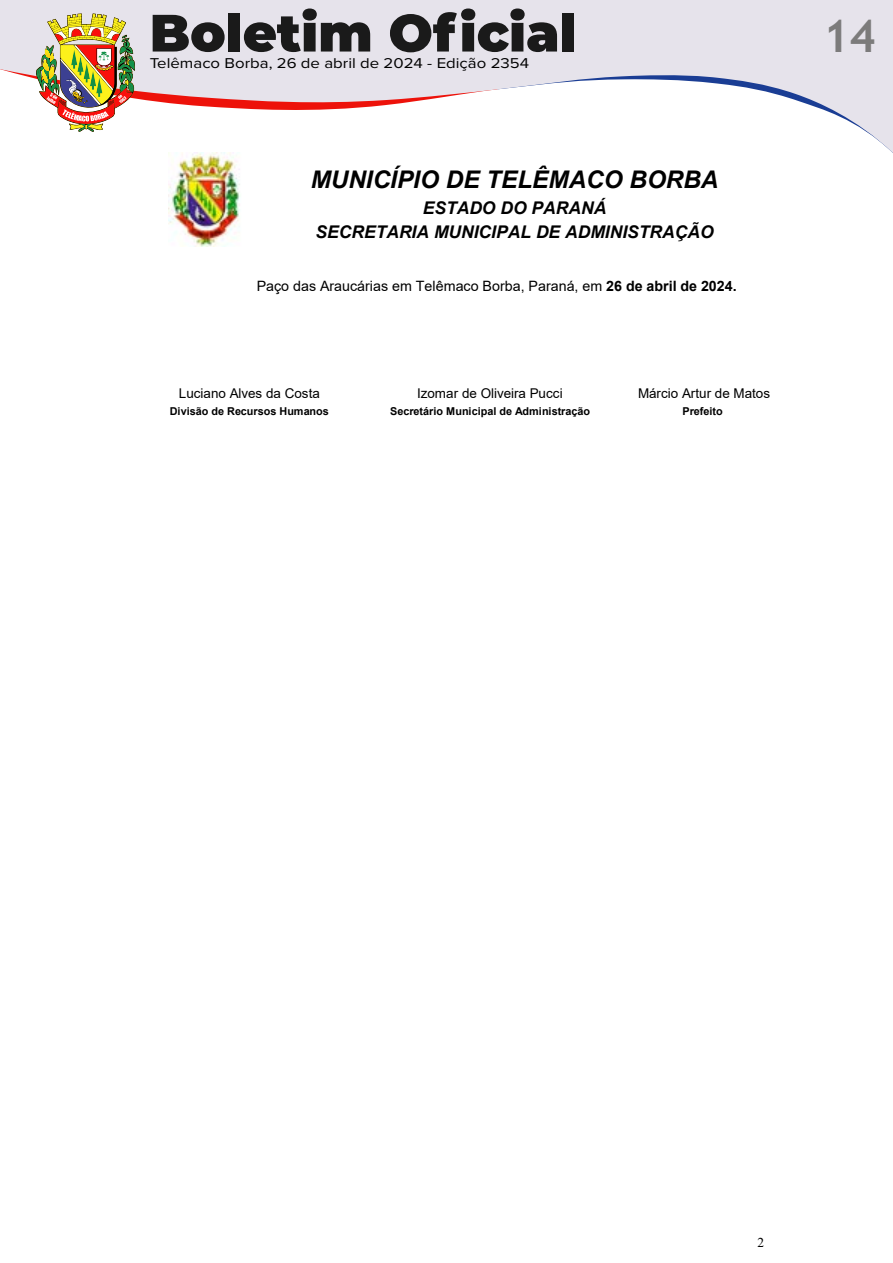
<style>
.page{position:relative;width:893px;height:1263px;background:#fff}
.page>*{position:absolute;margin:0;border:0;box-sizing:border-box;transform-origin:0 0}
.t1{font:700 45px "Trebuchet MS";color:#7c7b7b}
.t2{font:italic 700 24.3px "Arial";color:#000}
.t3{font:italic 700 17.55px/23.7px "Arial";color:#000;text-align:center}
.t4{font:14.7px "Proxima Nova";color:#000;scale:1.14 1}
.t5{font:14.25px "Arial";color:#000}
.t6{font:13.5px "Arial";color:#000}
.t7{font:13.5px "Times New Roman";color:#000}
.t8{font:700 10.8px "Arial";color:#000}
.s1{font-weight:700}
</style>
<div class="page">
<div style="left:0;top:0;width:893px;height:9px;background:#e6e3eb"></div>
<svg style="left:0;top:9px;width:893px;height:144px"></svg>
<img style="left:168px;top:153px;width:72px;height:93px">
<h3 class="t4" style="left:150px;top:53px;width:334px">Telêmaco Borba, 26 de abril de 2024 - Edição 2354</h3>
<h2 class="t2" style="left:311px;top:163px;width:409px">MUNICÍPIO DE TELÊMACO BORBA</h2>
<h3 class="t3" style="left:315px;top:197px;width:400px">ESTADO DO PARANÁ<br>SECRETARIA MUNICIPAL DE ADMINISTRAÇÃO</h3>
<h3 class="t5" style="left:257px;top:276px;width:482px">Paço das Araucárias em Telêmaco Borba, Paraná, em <span class="s1">26 de abril de 2024.</span></h3>
<p class="t6" style="left:179px;top:384px;width:142px">Luciano Alves da Costa</p>
<p class="t6" style="left:417px;top:384px;width:147px">Izomar de Oliveira Pucci</p>
<p class="t6" style="left:638px;top:384px;width:134px">Márcio Artur de Matos</p>
<p class="t8" style="left:170px;top:404px;width:161px">Divisão de Recursos Humanos</p>
<p class="t8" style="left:390px;top:404px;width:201px">Secretário Municipal de Administração</p>
<p class="t8" style="left:682px;top:404px;width:42px">Prefeito</p>
<h1 class="t1" style="left:823px;top:8px;width:54px">14</h1>
<p class="t7" style="left:758px;top:1233px;width:8px">2</p>
</div>
